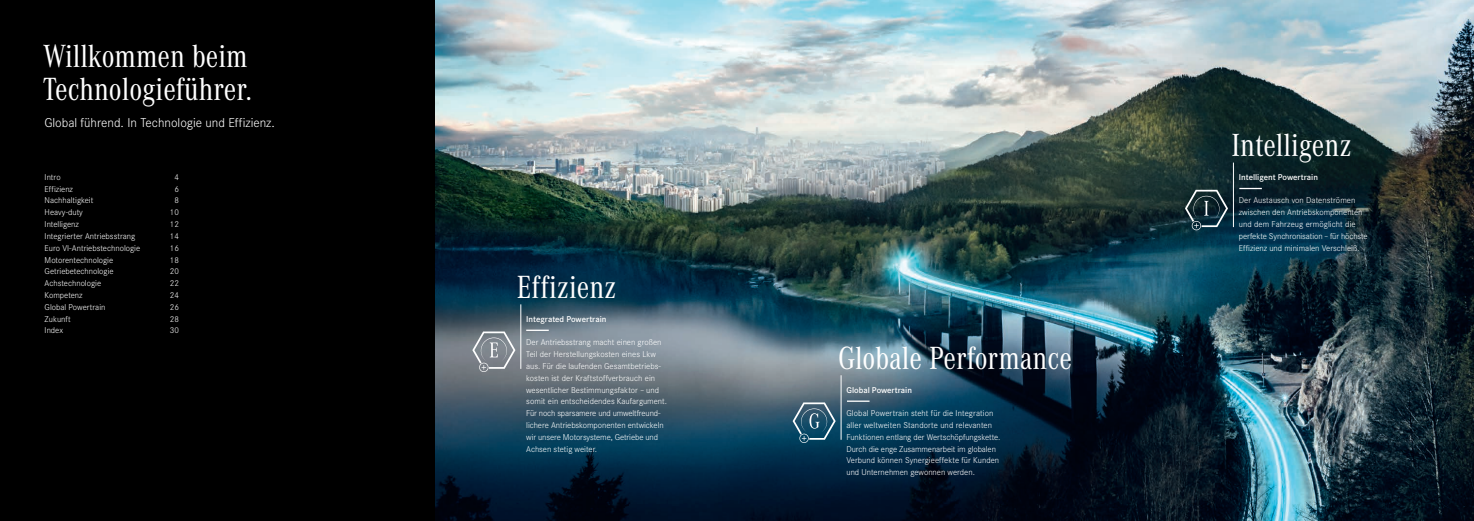
<style>
.page{position:relative;width:1474px;height:521px;background:#fff}
.page>*{position:absolute;margin:0;border:0;box-sizing:border-box;transform-origin:0 0}
.t1{font:33.25px/33.2px "Daimler CAC";color:#fff}
.t2{font:300 13.3px "Daimler CS";color:#fff}
.t3{font:300 8.75px/11.8px "Daimler CS";color:#fff}
.t4{font:600 8.75px "Daimler CS";color:#fff}
</style>
<div class="page">
<div style="left:0;top:0;width:435px;height:521px;background:#000"></div>
<img style="left:435px;top:0;width:1038px;height:521px">
<hr style="left:840px;top:375px;width:1px;height:65px;background:#fff">
<hr style="left:520px;top:304px;width:1px;height:65px;background:#fff">
<hr style="left:1232px;top:163px;width:1px;height:64px;background:#fff">
<hr style="left:847px;top:400px;width:22px;height:2px;background:#fff">
<svg style="left:526px;top:330px;width:23px;height:1px"></svg>
<svg style="left:1239px;top:188px;width:22px;height:1px"></svg>
<svg style="left:1184px;top:190px;width:43px;height:40px;background:#2f474f"></svg>
<svg style="left:792px;top:402px;width:43px;height:41px;background:#3f697f"></svg>
<svg style="left:472px;top:331px;width:43px;height:41px;background:#8f959b"></svg>
<h1 class="t1" style="left:43px;top:38px;width:211px">Willkommen beim<br>Technologieführer.</h1>
<h2 class="t2" style="left:44px;top:113px;width:232px">Global führend. In Technologie und Effizienz.</h2>
<p class="t3" style="left:45px;top:170px;width:97px">Intro<br>Effizienz<br>Nachhaltigkeit<br>Heavy-duty<br>Intelligenz<br>Integrierter Antriebsstrang<br>Euro VI-Antriebstechnologie<br>Motorentechnologie<br>Getriebetechnologie<br>Achstechnologie<br>Kompetenz<br>Global Powertrain<br>Zukunft<br>Index</p>
<p class="t3" style="left:170px;top:170px;width:11px;text-align:center">4<br>6<br>8<br>10<br>12<br>14<br>16<br>18<br>20<br>22<br>24<br>26<br>28<br>30</p>
<h1 class="t1" style="left:517px;top:269px;width:101px">Effizienz</h1>
<p class="t4" style="left:526px;top:312px;width:82px">Integrated Powertrain</p>
<p class="t3" style="left:526px;top:336px;width:142px">Der Antriebsstrang macht einen großen Teil der Herstellungskosten eines Lkw aus. Für die laufenden Gesamtbetriebs&shy;kosten ist der Kraftstoffverbrauch ein wesentlicher Bestimmungsfaktor – und somit ein entscheidendes Kaufargument.<br>Für noch sparsamere und umweltfreund&shy;lichere Antriebskomponenten entwickeln wir unsere Motorsysteme, Getriebe und Achsen stetig weiter.</p>
<h1 class="t1" style="left:838px;top:340px;width:235px">Globale Performance</h1>
<p class="t4" style="left:846px;top:383px;width:67px">Global Powertrain</p>
<p class="t3" style="left:846px;top:407px;width:155px">Global Powertrain steht für die Integration aller weltweiten Standorte und relevanten Funktionen entlang der Wertschöpfungskette.<br>Durch die enge Zusammenarbeit im globalen Verbund können Synergieeffekte für Kunden und Unternehmen gewonnen werden.</p>
<h1 class="t1" style="left:1231px;top:127px;width:122px">Intelligenz</h1>
<p class="t4" style="left:1238px;top:170px;width:81px">Intelligent Powertrain</p>
<p class="t3" style="left:1238px;top:194px;width:130px">Der Austausch von Datenströmen zwischen den Antriebskomponenten und dem Fahrzeug ermöglicht die perfekte Synchronisation – für höchste Effizienz und minimalen Verschleiß.</p>
</div>
